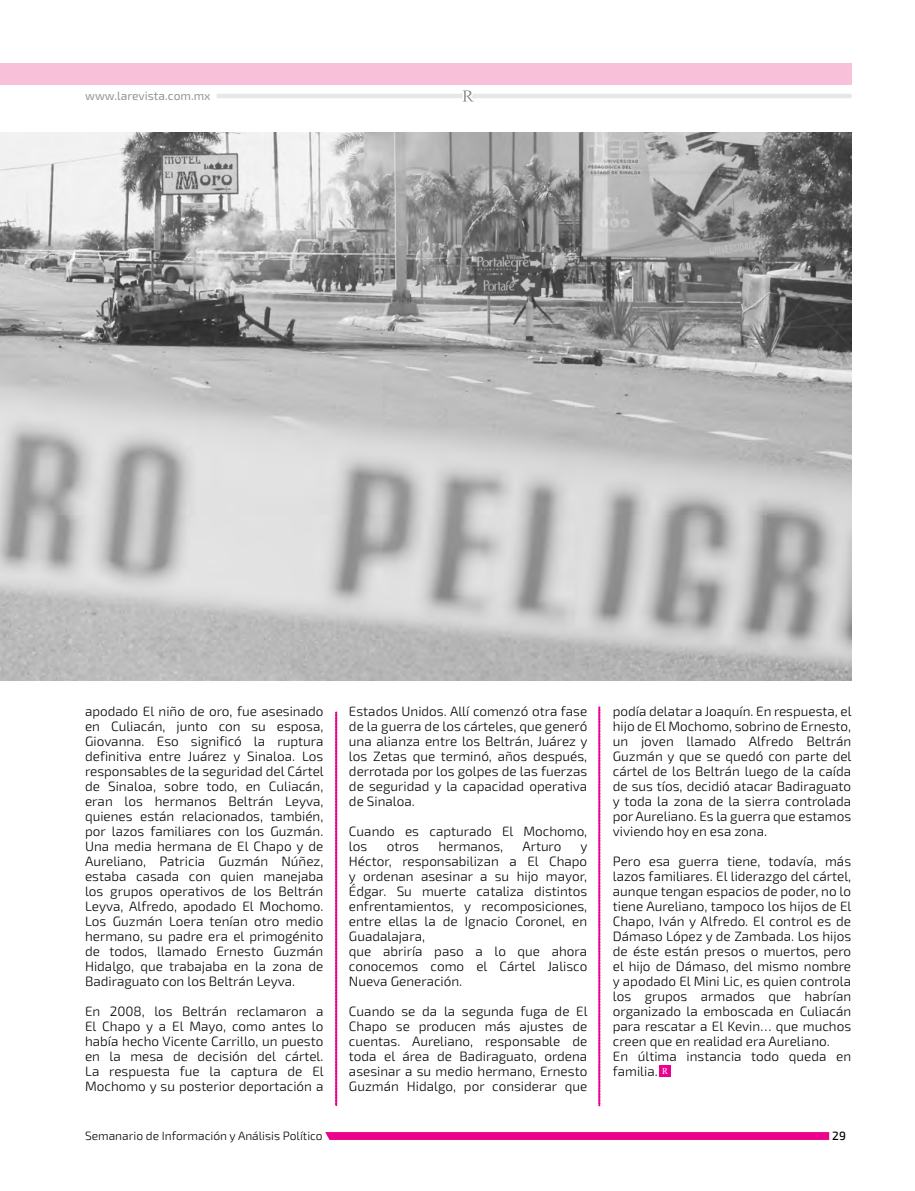
<style>
.page{position:relative;width:915px;height:1191px;background:#fff}
.page>*{position:absolute;margin:0;border:0;box-sizing:border-box;transform-origin:0 0}
.t1{font:300 13.5px/15px "Exo 2";color:#000;text-align:justify}
.t2{font:300 12px "Exo 2";color:#000}
.t3{font:12px "Exo 2";color:#939598}
.t4{font:500 12px "Exo 2";color:#000}
</style>
<div class="page">
<hr style="left:474px;top:94px;width:377px;height:4px;background:#e6e7e8">
<hr style="left:216px;top:94px;width:258px;height:4px;background:#e6e7e8">
<svg style="left:462px;top:90px;width:12px;height:12px"></svg>
<svg style="left:325px;top:1132px;width:503px;height:8px;background:#ec058e"></svg>
<svg style="left:335px;top:712px;width:2px;height:393px"></svg>
<svg style="left:598px;top:706px;width:2px;height:400px"></svg>
<div style="left:659px;top:1065px;width:11px;height:11px;background:#ec008c"></div>
<div style="left:0;top:64px;width:851px;height:21px;background:#f8c1d9"></div>
<img style="left:0;top:133px;width:851px;height:547px">
<p class="t3" style="left:85px;top:89px;width:127px">www.larevista.com.mx</p>
<p class="t1" style="left:85px;top:704px;width:240px">apodado El niño de oro, fue asesinado en Culiacán, junto con su esposa, Giovanna. Eso significó la ruptura definitiva entre Juárez y Sinaloa. Los responsables de la seguridad del Cártel de Sinaloa, sobre todo, en Culiacán, eran los hermanos Beltrán Leyva, quienes están relacionados, también, por lazos familiares con los Guzmán.<br>Una media hermana de El Chapo y de Aureliano, Patricia Guzmán Núñez, estaba casada con quien manejaba los grupos operativos de los Beltrán Leyva, Alfredo, apodado El Mochomo.<br>Los Guzmán Loera tenían otro medio hermano, su padre era el primogénito de todos, llamado Ernesto Guzmán Hidalgo, que trabajaba en la zona de Badiraguato con los Beltrán Leyva.</p>
<p class="t1" style="left:85px;top:1004px;width:240px">En 2008, los Beltrán reclamaron a El Chapo y a El Mayo, como antes lo había hecho Vicente Carrillo, un puesto en la mesa de decisión del cártel.<br>La respuesta fue la captura de El Mochomo y su posterior deportación a</p>
<p class="t2" style="left:85px;top:1128px;width:239px">Semanario de Información y Análisis Político</p>
<p class="t1" style="left:349px;top:704px;width:240px">Estados Unidos. Allí comenzó otra fase de la guerra de los cárteles, que generó una alianza entre los Beltrán, Juárez y los Zetas que terminó, años después, derrotada por los golpes de las fuerzas de seguridad y la capacidad operativa de Sinaloa.</p>
<p class="t1" style="left:349px;top:824px;width:240px">Cuando es capturado El Mochomo, los</p>
<p class="t1" style="left:386px;top:839px;width:34px">otros</p>
<p class="t1" style="left:438px;top:839px;width:66px">hermanos,</p>
<p class="t1" style="left:522px;top:839px;width:40px">Arturo</p>
<p class="t1" style="left:349px;top:839px;width:240px;text-align:left;text-indent:231px">y<br>Héctor, responsabilizan a El Chapo y ordenan asesinar a su hijo mayor,<br>Édgar. Su muerte cataliza distintos enfrentamientos, y recomposiciones, entre ellas la de Ignacio Coronel, en<br>Guadalajara,<br>que abriría paso a lo que ahora conocemos como el Cártel Jalisco<br>Nueva Generación.</p>
<p class="t1" style="left:349px;top:1004px;width:240px">Cuando se da la segunda fuga de El Chapo se producen más ajustes de cuentas. Aureliano, responsable de toda el área de Badiraguato, ordena asesinar a su medio hermano, Ernesto Guzmán Hidalgo, por considerar que</p>
<p class="t1" style="left:612px;top:704px;width:240px">podía delatar a Joaquín. En respuesta, el hijo de El Mochomo, sobrino de Ernesto, un joven llamado Alfredo Beltrán Guzmán y que se quedó con parte del cártel de los Beltrán luego de la caída de sus tíos, decidió atacar Badiraguato y toda la zona de la sierra controlada por Aureliano. Es la guerra que estamos viviendo hoy en esa zona.</p>
<p class="t1" style="left:612px;top:854px;width:240px;text-align:left">Pero esa guerra tiene, todavía, más lazos familiares. El liderazgo del cártel, aunque tengan espacios de poder, no lo tiene Aureliano, tampoco los hijos de El Chapo, Iván y Alfredo. El control es de Dámaso López y de Zambada. Los hijos de éste están presos o muertos, pero el hijo de Dámaso, del mismo nombre y apodado El Mini Lic, es quien controla los grupos armados que habrían organizado la emboscada en Culiacán para rescatar a El Kevin… que muchos creen que en realidad era Aureliano.<br>En última instancia todo queda en familia. <sup>R</sup></p>
<p class="t4" style="left:832px;top:1128px;width:15px">29</p>
</div>
